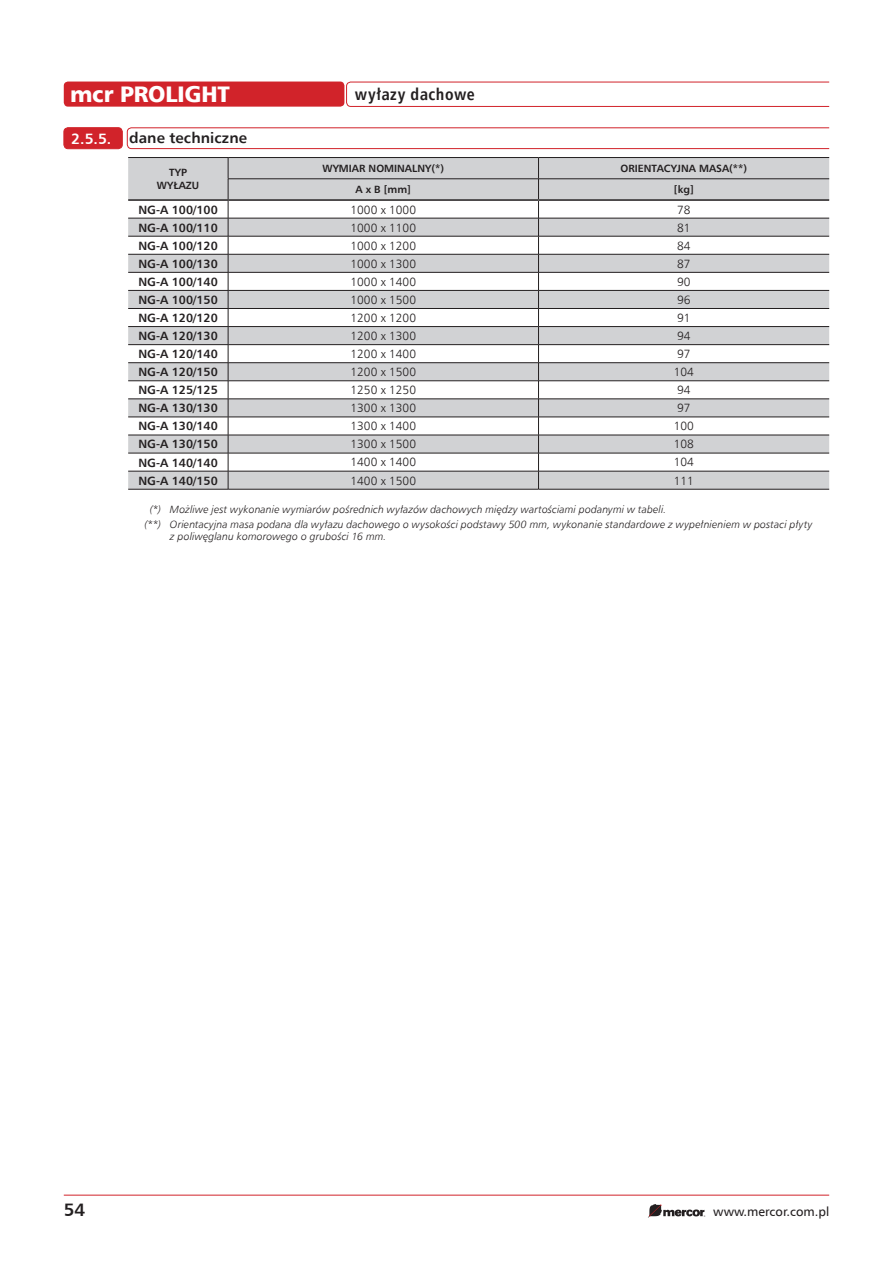
<style>
.page{position:relative;width:893px;height:1263px;background:#fff}
.page>*{position:absolute;margin:0;border:0;box-sizing:border-box;transform-origin:0 0}
.t1{font:22.5px "Humnst 777 Blk EU";letter-spacing:-.01em;color:#fff}
.t2{font:700 18px "Humnst 777 EU";color:#231f20}
.t3{font:700 16.5px "Humnst 777 Cn EU";letter-spacing:.035em;color:#231f20}
.t4{font:700 15px "Humnst 777 EU";letter-spacing:.005em;color:#231f20}
.t5{font:12.75px "Humnst 777 EU";color:#231f20}
.t6{font:12px "Humnst 777 Lt EU";color:#231f20}
.t7{font:700 12px "Humnst 777 EU";color:#231f20}
.t8{font:italic 10.5px/15px "Humnst 777 Lt EU";letter-spacing:.015em;color:#231f20}
.t9{font:700 10.5px/12.6px "Humnst 777 EU";color:#231f20;text-align:center}
.s1{color:#fff}
</style>
<div class="page">
<svg style="left:648px;top:1204px;width:57px;height:14px"></svg>
<hr style="left:64px;top:1195px;width:765px;height:1px;background:#d1232a">
<div style="left:64px;top:82px;width:280px;height:25px;background:#d1232a;border-radius:4px"></div>
<svg style="left:346px;top:82px;width:484px;height:25px"></svg>
<svg style="left:127px;top:127px;width:703px;height:22px"></svg>
<div style="left:64px;top:128px;width:58px;height:21px;background:#d1232a;border-radius:4px"></div>
<div style="left:64px;top:128px;width:58px;height:21px;border:1px solid #d1232a;border-radius:4px"></div>
<hr style="left:128px;top:157px;width:100px;height:1px;background:#231f20">
<hr style="left:228px;top:157px;width:310px;height:1px;background:#231f20">
<hr style="left:538px;top:157px;width:291px;height:1px;background:#231f20">
<svg style="left:128px;top:158px;width:701px;height:331px"></svg>
<hr style="left:128px;top:489px;width:100px;height:1px;background:#231f20">
<hr style="left:228px;top:489px;width:310px;height:1px;background:#231f20">
<hr style="left:538px;top:489px;width:291px;height:1px;background:#231f20">
<hr style="left:228px;top:179px;width:310px;height:1px;background:#231f20">
<hr style="left:128px;top:199px;width:100px;height:2px;background:#231f20">
<hr style="left:228px;top:199px;width:310px;height:2px;background:#231f20">
<hr style="left:538px;top:199px;width:291px;height:2px;background:#231f20">
<h1 class="t1" style="left:70px;top:80px;width:161px">mcr PROLIGHT</h1>
<h3 class="t4" style="left:71px;top:128px;width:177px"><span class="s1">2.5.5.</span> dane techniczne</h3>
<p class="t9" style="left:157px;top:166px;width:44px">TYP<br>WYŁAZU</p>
<h3 class="t3" style="left:355px;top:83px;width:121px">wyłazy dachowe</h3>
<p class="t9" style="left:323px;top:162px;width:123px">WYMIAR NOMINALNY(*)</p>
<p class="t9" style="left:621px;top:162px;width:128px">ORIENTACYJNA MASA(**)</p>
<p class="t9" style="left:356px;top:183px;width:57px">A x B [mm]</p>
<p class="t9" style="left:674px;top:183px;width:21px">[kg]</p>
<p class="t7" style="left:138px;top:202px;width:81px">NG-A 100/100</p>
<p class="t6" style="left:351px;top:202px;width:67px">1000 x 1000</p>
<p class="t6" style="left:677px;top:202px;width:15px">78</p>
<p class="t7" style="left:138px;top:220px;width:81px">NG-A 100/110</p>
<p class="t6" style="left:351px;top:220px;width:67px">1000 x 1100</p>
<p class="t6" style="left:677px;top:220px;width:15px">81</p>
<p class="t7" style="left:138px;top:238px;width:81px">NG-A 100/120</p>
<p class="t6" style="left:351px;top:238px;width:67px">1000 x 1200</p>
<p class="t6" style="left:677px;top:238px;width:15px">84</p>
<p class="t7" style="left:138px;top:256px;width:81px">NG-A 100/130</p>
<p class="t6" style="left:351px;top:256px;width:67px">1000 x 1300</p>
<p class="t6" style="left:677px;top:256px;width:15px">87</p>
<p class="t7" style="left:138px;top:274px;width:81px">NG-A 100/140</p>
<p class="t6" style="left:351px;top:274px;width:67px">1000 x 1400</p>
<p class="t6" style="left:677px;top:274px;width:15px">90</p>
<p class="t7" style="left:138px;top:292px;width:81px">NG-A 100/150</p>
<p class="t6" style="left:351px;top:292px;width:67px">1000 x 1500</p>
<p class="t6" style="left:677px;top:292px;width:15px">96</p>
<p class="t7" style="left:138px;top:310px;width:81px">NG-A 120/120</p>
<p class="t6" style="left:351px;top:310px;width:67px">1200 x 1200</p>
<p class="t6" style="left:677px;top:310px;width:15px">91</p>
<p class="t7" style="left:138px;top:328px;width:81px">NG-A 120/130</p>
<p class="t6" style="left:351px;top:328px;width:67px">1200 x 1300</p>
<p class="t6" style="left:677px;top:328px;width:15px">94</p>
<p class="t7" style="left:138px;top:346px;width:81px">NG-A 120/140</p>
<p class="t6" style="left:351px;top:346px;width:67px">1200 x 1400</p>
<p class="t6" style="left:677px;top:346px;width:15px">97</p>
<p class="t7" style="left:138px;top:364px;width:81px">NG-A 120/150</p>
<p class="t6" style="left:351px;top:365px;width:67px">1200 x 1500</p>
<p class="t6" style="left:674px;top:365px;width:22px">104</p>
<p class="t7" style="left:138px;top:382px;width:81px">NG-A 125/125</p>
<p class="t6" style="left:351px;top:383px;width:67px">1250 x 1250</p>
<p class="t6" style="left:677px;top:383px;width:15px">94</p>
<p class="t7" style="left:138px;top:400px;width:81px">NG-A 130/130</p>
<p class="t6" style="left:351px;top:401px;width:67px">1300 x 1300</p>
<p class="t6" style="left:677px;top:401px;width:15px">97</p>
<p class="t7" style="left:138px;top:419px;width:81px">NG-A 130/140</p>
<p class="t6" style="left:351px;top:419px;width:67px">1300 x 1400</p>
<p class="t6" style="left:674px;top:419px;width:22px">100</p>
<p class="t7" style="left:138px;top:437px;width:81px">NG-A 130/150</p>
<p class="t6" style="left:351px;top:437px;width:67px">1300 x 1500</p>
<p class="t6" style="left:674px;top:437px;width:22px">108</p>
<p class="t7" style="left:138px;top:455px;width:81px">NG-A 140/140</p>
<p class="t6" style="left:351px;top:455px;width:67px">1400 x 1400</p>
<p class="t6" style="left:674px;top:455px;width:22px">104</p>
<p class="t7" style="left:138px;top:473px;width:81px">NG-A 140/150</p>
<p class="t6" style="left:351px;top:473px;width:67px">1400 x 1500</p>
<p class="t6" style="left:674px;top:473px;width:22px">111</p>
<p class="t8" style="left:144px;top:502px;width:670px;text-indent:5px">(*) Możliwe jest wykonanie wymiarów pośrednich wyłazów dachowych między wartościami podanymi w tabeli.<br>(**) Orientacyjna masa podana dla wyłazu dachowego o wysokości podstawy 500 mm, wykonanie standardowe z wypełnieniem w postaci płyty</p>
<p class="t8" style="left:170px;top:529px;width:218px">z poliwęglanu komorowego o grubości 16 mm.</p>
<h2 class="t2" style="left:64px;top:1198px;width:23px">54</h2>
<p class="t5" style="left:713px;top:1204px;width:117px">www.mercor.com.pl</p>
</div>
